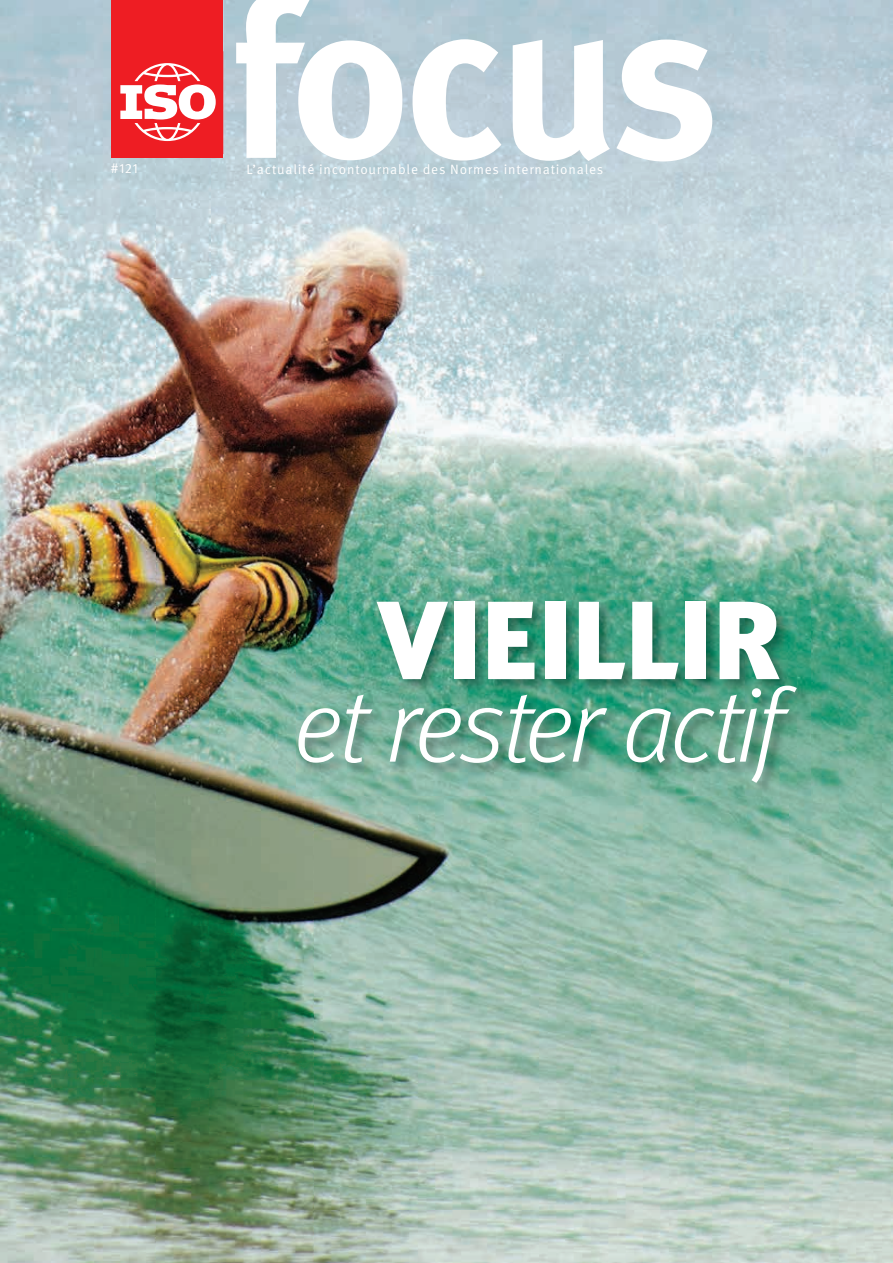
<style>
.page{position:relative;width:893px;height:1263px;background:#fff}
.page>*{position:absolute;margin:0;border:0;box-sizing:border-box;transform-origin:0 0}
.t1{font:700 225px "Meta Pro";letter-spacing:-.045em;color:#fff}
.t2{font:900 111px "Meta Pro";letter-spacing:-.005em;color:#fff}
.t3{font:italic 300 105px "Meta Pro";letter-spacing:-.05em;color:#fff}
.t4{font:13.5px "Meta Pro Norm";letter-spacing:.06em;color:#fff}
</style>
<div class="page">
<img style="left:0;top:0;width:157px;height:1263px">
<img style="left:210px;top:0;width:683px;height:631px">
<img style="left:157px;top:158px;width:53px;height:1105px">
<img style="left:209px;top:631px;width:106px;height:632px">
<img style="left:788px;top:631px;width:105px;height:632px">
<img style="left:315px;top:796px;width:473px;height:467px">
<div style="left:112px;top:0;width:111px;height:158px;background:#ee1d23"></div>
<svg style="left:120px;top:63px;width:96px;height:79px"></svg>
<img style="left:296px;top:600px;width:514px;height:196px">
<p class="t4" style="left:111px;top:159px;width:29px">#121</p>
<h1 class="t1" style="left:230px;top:-96px;width:492px">focus</h1>
<p class="t4" style="left:246px;top:159px;width:358px">Lʼactualité incontournable des Normes internationales</p>
<h2 class="t2" style="left:378px;top:552px;width:404px">VIEILLIR</h2>
<h3 class="t3" style="left:293px;top:650px;width:490px">et rester actif</h3>
</div>
